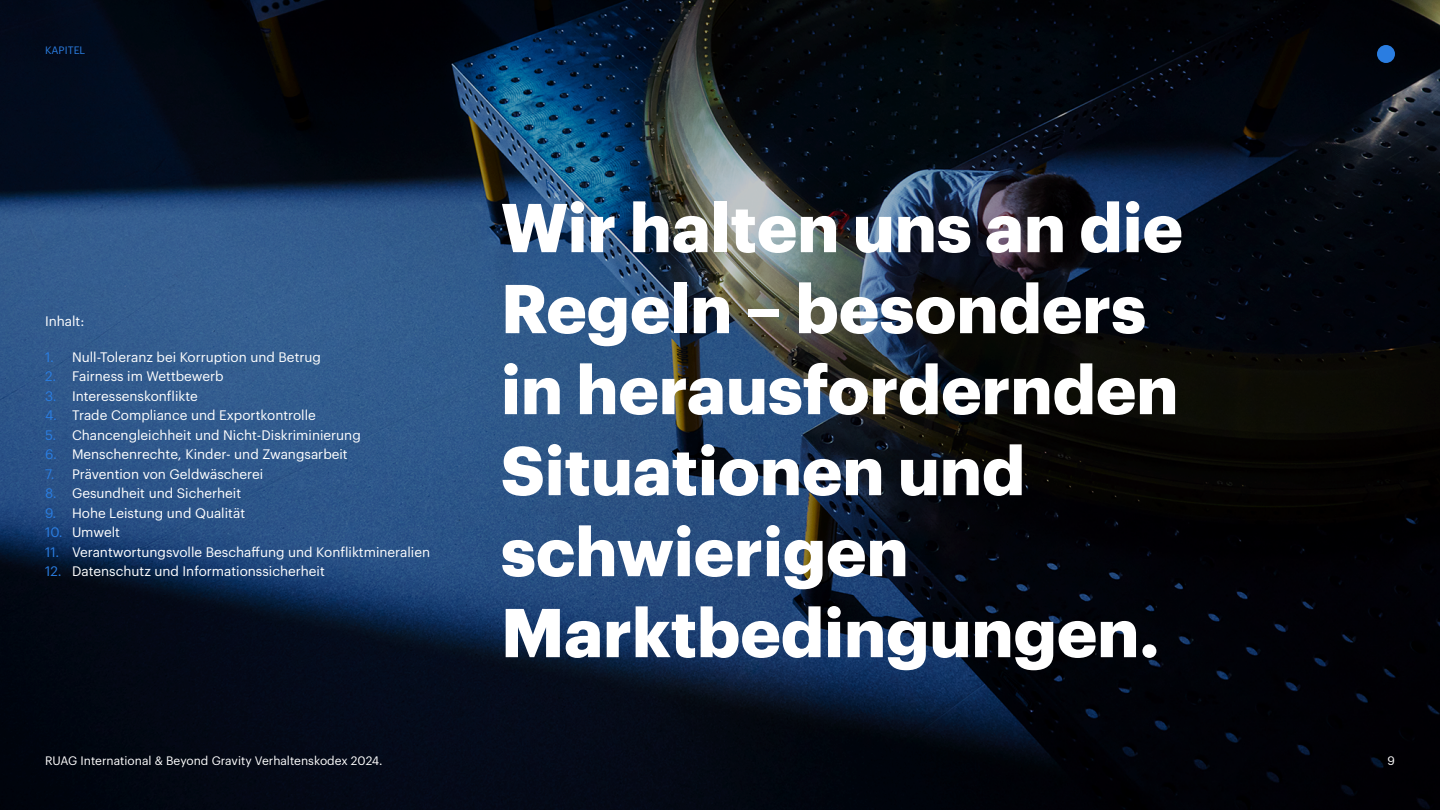
<style>
.page{position:relative;width:1440px;height:810px;background:#fff}
.page>*{position:absolute;margin:0;border:0;box-sizing:border-box;transform-origin:0 0}
.t1{font:700 67.5px/81px "Graphik";color:#fff}
.t2{font:13.5px "Graphik";color:#fff}
.t3{font:12px "Graphik";color:#fff}
.t4{font:12px "Graphik";color:#fafafa}
.t5{font:10.5px "Graphik";letter-spacing:.005em;color:#2a7de1}
.s1{color:#2a7de1}
</style>
<div class="page">
<img style="left:0;top:0;width:1440px;height:810px">
<div style="left:1377px;top:45px;width:18px;height:18px;background:#2a7de1;border-radius:50%"></div>
<p class="t5" style="left:45px;top:42px;width:42px">KAPITEL</p>
<p class="t2" style="left:45px;top:311px;width:41px">Inhalt:</p>
<p class="t2" style="left:45px;top:347px;width:278px"><span class="s1">1.</span> Null-Toleranz bei Korruption und Betrug</p>
<p class="t2" style="left:45px;top:366px;width:180px"><span class="s1">2.</span> Fairness im Wettbewerb</p>
<p class="t2" style="left:45px;top:386px;width:154px"><span class="s1">3.</span> Interessenskonflikte</p>
<p class="t2" style="left:45px;top:405px;width:272px"><span class="s1">4.</span> Trade Compliance und Exportkontrolle</p>
<p class="t2" style="left:45px;top:425px;width:317px"><span class="s1">5.</span> Chancengleichheit und Nicht-Diskriminierung</p>
<p class="t2" style="left:45px;top:444px;width:304px"><span class="s1">6.</span> Menschenrechte, Kinder- und Zwangsarbeit</p>
<p class="t2" style="left:45px;top:464px;width:220px"><span class="s1">7.</span> Prävention von Geldwäscherei</p>
<p class="t2" style="left:45px;top:483px;width:198px"><span class="s1">8.</span> Gesundheit und Sicherheit</p>
<p class="t2" style="left:45px;top:503px;width:202px"><span class="s1">9.</span> Hohe Leistung und Qualität</p>
<p class="t2" style="left:45px;top:522px;width:76px"><span class="s1">10.</span> Umwelt</p>
<p class="t2" style="left:45px;top:542px;width:387px"><span class="s1">11.</span> Verantwortungsvolle Beschaffung und Konfliktmineralien</p>
<p class="t2" style="left:45px;top:561px;width:281px"><span class="s1">12.</span> Datenschutz und Informationssicherheit</p>
<h1 class="t1" style="left:501px;top:181px;width:683px">Wir halten uns an die<br>Regeln – besonders in herausfordernden<br>Situationen und schwierigen<br>Marktbedingungen.</h1>
<p class="t3" style="left:45px;top:752px;width:339px">RUAG International &amp; Beyond Gravity Verhaltenskodex 2024.</p>
<p class="t4" style="left:1388px;top:752px;width:9px">9</p>
</div>
